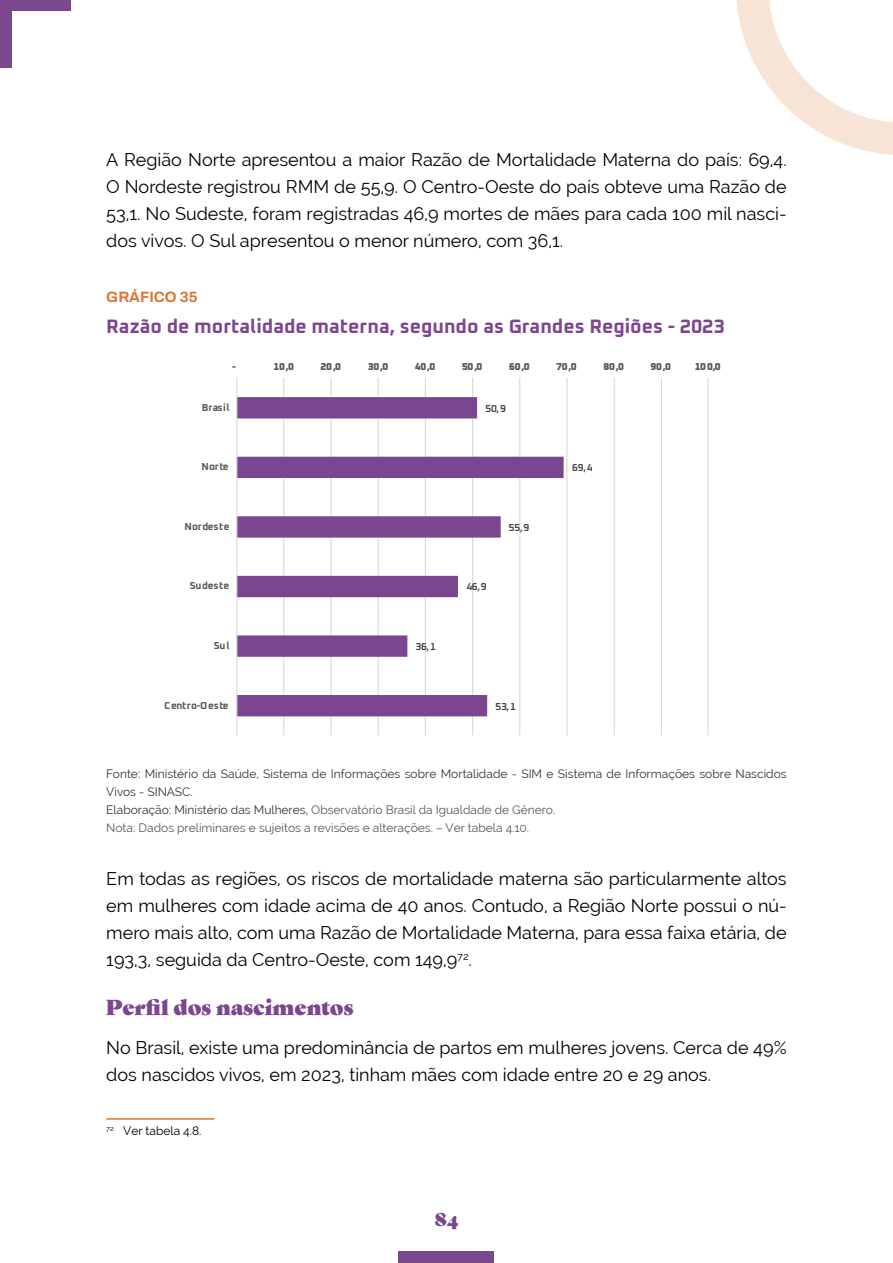
<style>
.page{position:relative;width:893px;height:1263px;background:#fff}
.page>*{position:absolute;margin:0;border:0;box-sizing:border-box;transform-origin:0 0}
.t1{font:21px "Gastromond";color:#7b478f}
.t2{font:200 19.5px "Oxanium";color:#7b478f}
.t3{font:18px/27px "Raleway";color:#000;text-align:justify}
.t4{font:18px "Gastromond";color:#7b478f}
.t5{font:600 15px "Archivo";color:#dc7435}
.t6{font:12px/18px "Raleway";color:#333}
.t7{font:12px "Raleway";color:#000}
.t8{font:800 10.05px "Oxanium Roman";letter-spacing:-.025em;color:#595959}
.t9{font:700 10.05px "Oxanium Roman";letter-spacing:.02em;color:#595959}
.t10{font:600 10.05px "Oxanium Roman";letter-spacing:-.02em;color:#404040}
.t11{font:700 10.05px "Oxanium Roman";letter-spacing:-.005em;color:#595959}
.s1{color:#575756}
</style>
<div class="page">
<div style="left:399px;top:1251px;width:95px;height:12px;background:#7b478f"></div>
<div style="left:0;top:0;width:71px;height:11px;background:#7b478f"></div>
<div style="left:0;top:11px;width:12px;height:57px;background:#7b478f"></div>
<svg style="left:736px;top:0;width:157px;height:155px"></svg>
<hr style="left:283px;top:378px;width:1px;height:357px;background:#d9d9d9">
<hr style="left:330px;top:378px;width:1px;height:357px;background:#d9d9d9">
<hr style="left:378px;top:378px;width:1px;height:357px;background:#d9d9d9">
<hr style="left:425px;top:378px;width:1px;height:357px;background:#d9d9d9">
<hr style="left:472px;top:378px;width:1px;height:357px;background:#d9d9d9">
<hr style="left:519px;top:378px;width:1px;height:357px;background:#d9d9d9">
<hr style="left:566px;top:378px;width:2px;height:357px;background:#d9d9d9">
<hr style="left:614px;top:378px;width:1px;height:357px;background:#d9d9d9">
<hr style="left:661px;top:378px;width:1px;height:357px;background:#d9d9d9">
<hr style="left:707px;top:378px;width:2px;height:357px;background:#d9d9d9">
<svg style="left:237px;top:397px;width:327px;height:319px"></svg>
<hr style="left:236px;top:378px;width:1px;height:357px;background:#d9d9d9">
<hr style="left:106px;top:1118px;width:108px;height:2px;background:#dc7435">
<p class="t3" style="left:106px;top:146px;width:682px">A Região Norte apresentou a maior Razão de Mortalidade Materna do país: 69,4.<br>O Nordeste registrou RMM de 55,9. O Centro-Oeste do país obteve uma Razão de 53,1. No Sudeste, foram registradas 46,9 mortes de mães para cada 100 mil nasci&shy;dos vivos. O Sul apresentou o menor número, com 36,1.</p>
<p class="t5" style="left:106px;top:286px;width:93px">GRÁFICO 35</p>
<p class="t2" style="left:106px;top:315px;width:620px">Razão de mortalidade materna, segundo as Grandes Regiões - 2023</p>
<p class="t8" style="left:232px;top:360px;width:5px">-</p>
<p class="t8" style="left:273px;top:360px;width:22px">10,0</p>
<p class="t8" style="left:321px;top:360px;width:22px">20,0</p>
<p class="t8" style="left:368px;top:360px;width:22px">30,0</p>
<p class="t8" style="left:415px;top:360px;width:22px">40,0</p>
<p class="t8" style="left:462px;top:360px;width:22px">50,0</p>
<p class="t8" style="left:509px;top:360px;width:22px">60,0</p>
<p class="t8" style="left:556px;top:360px;width:22px">70,0</p>
<p class="t8" style="left:603px;top:360px;width:22px">80,0</p>
<p class="t8" style="left:650px;top:360px;width:22px">90,0</p>
<p class="t8" style="left:695px;top:360px;width:28px">100,0</p>
<p class="t9" style="left:202px;top:401px;width:29px">Brasil</p>
<p class="t10" style="left:485px;top:402px;width:22px">50,9</p>
<p class="t9" style="left:201px;top:461px;width:29px">Norte</p>
<p class="t10" style="left:572px;top:462px;width:22px">69,4</p>
<p class="t9" style="left:184px;top:520px;width:47px">Nordeste</p>
<p class="t10" style="left:509px;top:521px;width:22px">55,9</p>
<p class="t11" style="left:190px;top:580px;width:41px">Sudeste</p>
<p class="t10" style="left:466px;top:581px;width:22px">46,9</p>
<p class="t9" style="left:214px;top:639px;width:17px">Sul</p>
<p class="t10" style="left:415px;top:640px;width:22px">36,1</p>
<p class="t9" style="left:164px;top:699px;width:66px">Centro-Oeste</p>
<p class="t10" style="left:495px;top:700px;width:22px">53,1</p>
<p class="t6" style="left:106px;top:765px;width:682px">Fonte: Ministério da Saúde, Sistema de Informações sobre Mortalidade - SIM e Sistema de Informações sobre Nascidos Vivos - SINASC.<br>Elaboração: Ministério das Mulheres, <span class="s1">Observatório Brasil da Igualdade de Gênero.<br>Nota: Dados preliminares e sujeitos a revisões e alterações. – Ver tabela 4.10.</span></p>
<p class="t3" style="left:106px;top:865px;width:682px">Em todas as regiões, os riscos de mortalidade materna são particularmente altos em mulheres com idade acima de 40 anos. Contudo, a Região Norte possui o nú&shy;mero mais alto, com uma Razão de Mortalidade Materna, para essa faixa etária, de 193,3, seguida da Centro-Oeste, com 149,9<sup>72</sup>.</p>
<p class="t1" style="left:106px;top:991px;width:249px">Perfil dos nascimentos</p>
<p class="t3" style="left:106px;top:1034px;width:682px">No Brasil, existe uma predominância de partos em mulheres jovens. Cerca de 49% dos nascidos vivos, em 2023, tinham mães com idade entre 20 e 29 anos.</p>
<p class="t7" style="left:106px;top:1124px;width:97px"><sup>72</sup> Ver tabela 4.8.</p>
<p class="t4" style="left:435px;top:1205px;width:25px">84</p>
</div>
